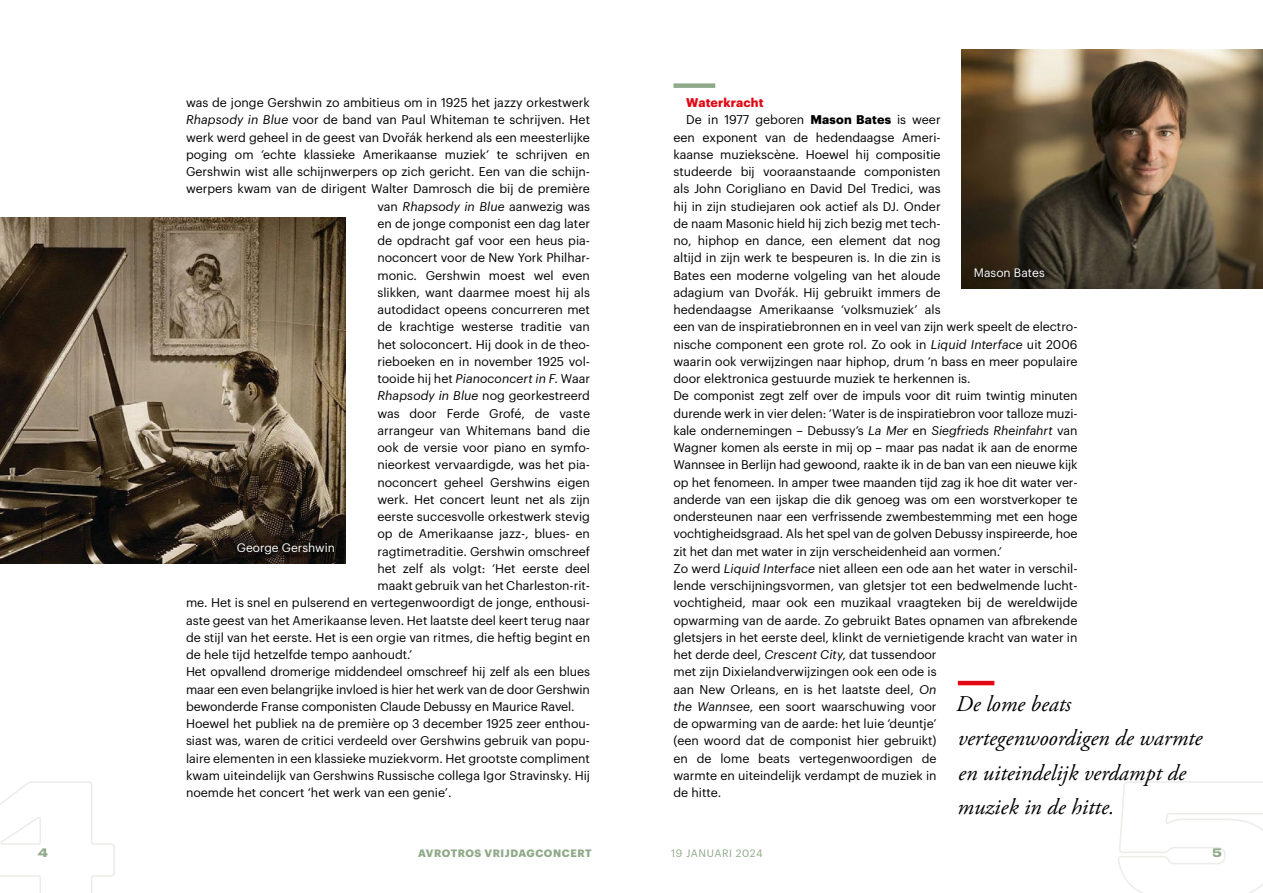
<style>
.page{position:relative;width:1263px;height:893px;background:#fff}
.page>*{position:absolute;margin:0;border:0;box-sizing:border-box;transform-origin:0 0}
.Bodyquote{font:italic 22.5px/34.5px "Adobe Garamond Pro";color:#000}
.Body_1e_alinea{font:12.3px/17.2px "Graphik";color:#000}
.Body{font:12.3px/17.2px "Graphik";color:#000;text-align:justify}
.Subkopje_rood{font:700 12.3px "Graphik";letter-spacing:.01em;color:#e30613}
.Fotobijschrift{font:12px "Graphik";color:#fff}
.t1{font:700 12px "Graphik Wide";color:#8fa989}
.t2{font:700 10.5px "Graphik";letter-spacing:.055em;color:#8fa989}
.t3{font:10.5px "Graphik";letter-spacing:.05em;color:#8fa989}
.s1{font-style:italic}
.s2{font-weight:700}
</style>
<div class="page">
<div style="left:673px;top:83px;width:42px;height:5px;background:#8fa989"></div>
<img style="left:0;top:217px;width:346px;height:347px">
<img style="left:962px;top:50px;width:301px;height:238px">
<hr style="left:958px;top:681px;width:36px;height:4px;background:#e30613">
<div style="left:237px;top:542px;width:100px;height:16px;background:#000;opacity:.75"></div>
<div style="left:974px;top:268px;width:74px;height:13px;background:#000;opacity:.75"></div>
<p class="Body_1e_alinea" style="left:186px;top:93px;width:405px">was de jonge Gershwin zo ambitieus om in 1925 het jazzy orkestwerk</p>
<p class="Body_1e_alinea" style="left:186px;top:110px;width:405px"><span class="s1">Rhapsody in Blue</span> voor de band van Paul Whiteman te schrijven. Het</p>
<p class="Body_1e_alinea" style="left:186px;top:127px;width:405px">werk werd geheel in de geest van Dvořák herkend als een meesterlijke</p>
<p class="Body_1e_alinea" style="left:186px;top:145px;width:405px">poging om ‘echte klassieke Amerikaanse muziek’ te schrijven en</p>
<p class="Body_1e_alinea" style="left:186px;top:162px;width:405px">Gershwin wist alle schijnwerpers op zich gericht. Een van die schijn-</p>
<p class="Body_1e_alinea" style="left:186px;top:179px;width:405px">werpers kwam van de dirigent Walter Damrosch die bij de première</p>
<p class="Body_1e_alinea" style="left:377px;top:196px;width:214px">van <span class="s1">Rhapsody in Blue</span> aanwezig was</p>
<p class="Body_1e_alinea" style="left:377px;top:214px;width:214px">en de jonge componist een dag later</p>
<p class="Body_1e_alinea" style="left:377px;top:231px;width:214px">de opdracht gaf voor een heus pia-</p>
<p class="Body_1e_alinea" style="left:377px;top:248px;width:214px">noconcert voor de New York Philhar-</p>
<p class="Body_1e_alinea" style="left:377px;top:265px;width:214px">monic. Gershwin moest wel even</p>
<p class="Body_1e_alinea" style="left:377px;top:283px;width:214px">slikken, want daarmee moest hij als</p>
<p class="Body_1e_alinea" style="left:377px;top:300px;width:214px">autodidact opeens concurreren met</p>
<p class="Body_1e_alinea" style="left:377px;top:317px;width:214px">de krachtige westerse traditie van</p>
<p class="Body_1e_alinea" style="left:377px;top:334px;width:214px">het soloconcert. Hij dook in de theo-</p>
<p class="Body_1e_alinea" style="left:377px;top:352px;width:214px">rieboeken en in november 1925 vol-</p>
<p class="Body_1e_alinea" style="left:377px;top:369px;width:214px">tooide hij het <span class="s1">Pianoconcert in F</span>. Waar</p>
<p class="Body_1e_alinea" style="left:377px;top:386px;width:214px"><span class="s1">Rhapsody in Blue</span> nog georkestreerd</p>
<p class="Body_1e_alinea" style="left:377px;top:403px;width:214px">was door Ferde Grofé, de vaste</p>
<p class="Body_1e_alinea" style="left:377px;top:421px;width:214px">arrangeur van Whitemans band die</p>
<p class="Body_1e_alinea" style="left:377px;top:438px;width:214px">ook de versie voor piano en symfo-</p>
<p class="Body_1e_alinea" style="left:377px;top:455px;width:214px">nieorkest vervaardigde, was het pia-</p>
<p class="Body_1e_alinea" style="left:377px;top:472px;width:214px">noconcert geheel Gershwins eigen</p>
<p class="Body_1e_alinea" style="left:377px;top:490px;width:214px">werk. Het concert leunt net als zijn</p>
<p class="Body_1e_alinea" style="left:377px;top:507px;width:214px">eerste succesvolle orkestwerk stevig</p>
<p class="Body_1e_alinea" style="left:377px;top:524px;width:214px">op de Amerikaanse jazz-, blues- en</p>
<p class="Body_1e_alinea" style="left:377px;top:541px;width:214px">ragtimetraditie. Gershwin omschreef</p>
<p class="Body_1e_alinea" style="left:377px;top:559px;width:214px">het zelf als volgt: ‘Het eerste deel</p>
<p class="Body_1e_alinea" style="left:377px;top:576px;width:214px">maakt gebruik van het Charleston-rit-</p>
<p class="Body_1e_alinea" style="left:186px;top:593px;width:405px">me. Het is snel en pulserend en vertegenwoordigt de jonge, enthousi-</p>
<p class="Body_1e_alinea" style="left:186px;top:610px;width:405px">aste geest van het Amerikaanse leven. Het laatste deel keert terug naar</p>
<p class="Body_1e_alinea" style="left:186px;top:628px;width:405px">de stijl van het eerste. Het is een orgie van ritmes, die heftig begint en</p>
<p class="Body_1e_alinea" style="left:186px;top:645px;width:228px">de hele tijd hetzelfde tempo aanhoudt.’</p>
<p class="Body" style="left:186px;top:662px;width:405px">Het opvallend dromerige middendeel omschreef hij zelf als een blues maar een even belangrijke invloed is hier het werk van de door Gershwin bewonderde Franse componisten Claude Debussy en Maurice Ravel.</p>
<p class="Body" style="left:186px;top:714px;width:405px">Hoewel het publiek na de première op 3 december 1925 zeer enthou&shy;siast was, waren de critici verdeeld over Gershwins gebruik van popu&shy;laire elementen in een klassieke muziekvorm. Het grootste compliment kwam uiteindelijk van Gershwins Russische collega Igor Stravinsky. Hij noemde het concert ‘het werk van een genie’.</p>
<p class="Fotobijschrift" style="left:237px;top:539px;width:100px">George Gershwin</p>
<p class="Subkopje_rood" style="left:686px;top:93px;width:79px">Waterkracht</p>
<p class="Body_1e_alinea" style="left:673px;top:110px;width:405px;text-indent:13px">De in 1977 geboren <span class="s2">Mason Bates</span> is weer<br>een exponent van de hedendaagse Ameri-<br>kaanse muziekscène. Hoewel hij compositie<br>studeerde bij vooraanstaande componisten<br>als John Corigliano en David Del Tredici, was<br>hij in zijn studiejaren ook actief als DJ. Onder<br>de naam Masonic hield hij zich bezig met tech-<br>no, hiphop en dance, een element dat nog<br>altijd in zijn werk te bespeuren is. In die zin is<br>Bates een moderne volgeling van het aloude<br>adagium van Dvořák. Hij gebruikt immers de<br>hedendaagse Amerikaanse ‘volksmuziek’ als<br>een van de inspiratiebronnen en in veel van zijn werk speelt de electro&shy;nische component een grote rol. Zo ook in <span class="s1">Liquid Interface</span> uit 2006 waarin ook verwijzingen naar hiphop, drum ’n bass en meer populaire door elektronica gestuurde muziek te herkennen is.</p>
<p class="Body" style="left:673px;top:386px;width:405px">De componist zegt zelf over de impuls voor dit ruim twintig minuten durende werk in vier delen: ‘Water is de inspiratiebron voor talloze muzi&shy;kale ondernemingen – Debussy’s <span class="s1">La Mer</span> en <span class="s1">Siegfrieds Rheinfahrt</span> van Wagner komen als eerste in mij op – maar pas nadat ik aan de enorme Wannsee in Berlijn had gewoond, raakte ik in de ban van een nieuwe kijk op het fenomeen. In amper twee maanden tijd zag ik hoe dit water ver&shy;anderde van een ijskap die dik genoeg was om een worstverkoper te ondersteunen naar een verfrissende zwembestemming met een hoge vochtigheidsgraad. Als het spel van de golven Debussy inspireerde, hoe zit het dan met water in zijn verscheidenheid aan vormen.’</p>
<p class="Body" style="left:673px;top:559px;width:405px;text-align:left">Zo werd <span class="s1">Liquid Interface</span> niet alleen een ode aan het water in verschil&shy;lende verschijningsvormen, van gletsjer tot een bedwelmende lucht&shy;vochtigheid, maar ook een muzikaal vraagteken bij de wereldwijde opwarming van de aarde. Zo gebruikt Bates opnamen van afbrekende gletsjers in het eerste deel, klinkt de vernietigende kracht van water in het derde deel, <span class="s1">Crescent City</span>, dat tussendoor<br>met zijn Dixielandverwijzingen ook een ode is<br>aan New Orleans, en is het laatste deel, <span class="s1">On<br>the Wannsee</span>, een soort waarschuwing voor<br>de opwarming van de aarde: het luie ‘deuntje’<br>(een woord dat de componist hier gebruikt)<br>en de lome beats vertegenwoordigen de<br>warmte en uiteindelijk verdampt de muziek in<br>de hitte.</p>
<p class="Fotobijschrift" style="left:974px;top:264px;width:72px">Mason Bates</p>
<p class="Bodyquote" style="left:956px;top:687px;width:248px">De lome beats vertegenwoordigen de warmte en uiteindelijk verdampt de muziek in de hitte.</p>
<p class="t1" style="left:38px;top:844px;width:12px">4</p>
<p class="t2" style="left:418px;top:845px;width:175px">AVROTROS VRIJDAGCONCERT</p>
<p class="t3" style="left:671px;top:846px;width:93px">19 JANUARI 2024</p>
<p class="t1" style="left:1212px;top:844px;width:11px">5</p>
</div>
